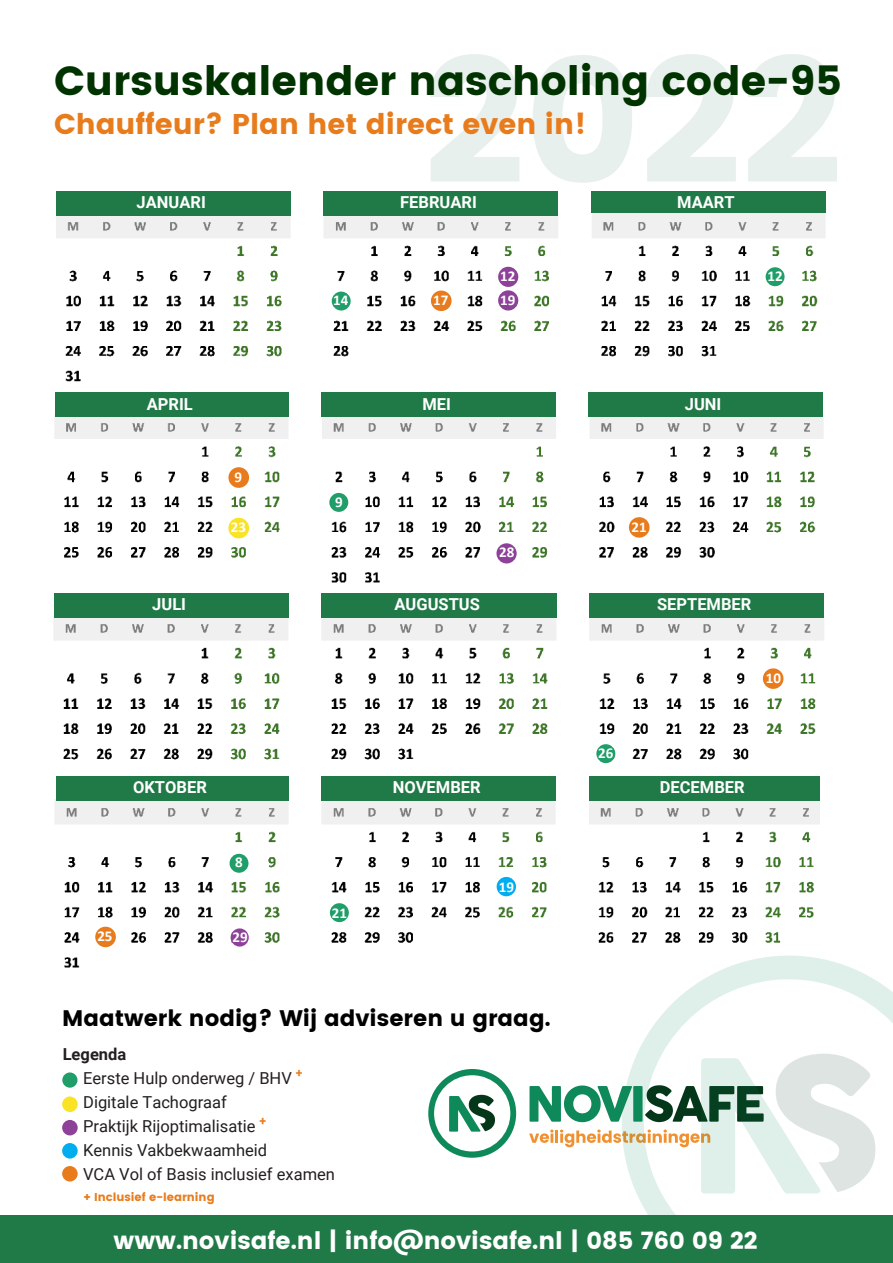
<style>
.page{position:relative;width:893px;height:1263px;background:#fff}
.page>*{position:absolute;margin:0;border:0;box-sizing:border-box;transform-origin:0 0}
.t1{font:40.5px "Poppins";color:#030}
.t2{font:28.5px "Poppins";color:#e87c1c}
.t3{font:24px "Poppins";color:#fff}
.t4{font:22.5px "Poppins";color:#000}
.t5{font:16.5px/24px "Roboto";color:#231f20}
.t6{font:700 16.5px "Roboto";color:#fff}
.t7{font:700 16.5px "Roboto";color:#231f20}
.t8{font:700 15px "Calibri";color:#fff}
.t9{font:11.55px "Poppins";color:#e87c1c}
</style>
<div class="page">
<svg style="left:430px;top:54px;width:407px;height:129px;fill:#e8f0ed"></svg>
<img style="left:54px;top:799px;width:766px;height:169px">
<svg style="left:428px;top:1069px;width:88px;height:89px"></svg>
<svg style="left:529px;top:1085px;width:93px;height:63px"></svg>
<svg style="left:622px;top:955px;width:271px;height:261px"></svg>
<div style="left:0;top:1216px;width:893px;height:47px;background:#207a47"></div>
<div style="left:591px;top:191px;width:234px;height:24px;background:#207a47"></div>
<img style="left:56px;top:214px;width:770px;height:168px">
<img style="left:54px;top:414px;width:770px;height:169px">
<img style="left:53px;top:615px;width:771px;height:163px">
<div style="left:56px;top:191px;width:234px;height:24px;background:#207a47"></div>
<div style="left:323px;top:191px;width:235px;height:24px;background:#207a47"></div>
<div style="left:55px;top:393px;width:234px;height:24px;background:#207a47"></div>
<div style="left:322px;top:393px;width:234px;height:24px;background:#207a47"></div>
<div style="left:588px;top:393px;width:234px;height:24px;background:#207a47"></div>
<div style="left:54px;top:593px;width:235px;height:24px;background:#207a47"></div>
<div style="left:322px;top:593px;width:235px;height:24px;background:#207a47"></div>
<div style="left:589px;top:593px;width:234px;height:24px;background:#207a47"></div>
<div style="left:56px;top:777px;width:233px;height:24px;background:#207a47"></div>
<div style="left:322px;top:777px;width:234px;height:24px;background:#207a47"></div>
<div style="left:589px;top:777px;width:231px;height:24px;background:#207a47"></div>
<div style="left:62px;top:1072px;width:15px;height:16px;background:#209e69;border-radius:50%"></div>
<div style="left:62px;top:1096px;width:16px;height:16px;background:#fae224;border-radius:50%"></div>
<div style="left:62px;top:1120px;width:16px;height:15px;background:#8d4198;border-radius:50%"></div>
<div style="left:62px;top:1143px;width:16px;height:15px;background:#00aeef;border-radius:50%"></div>
<div style="left:62px;top:1166px;width:16px;height:15px;background:#e87c1c;border-radius:50%"></div>
<div style="left:766px;top:267px;width:19px;height:19px;background:#209e69;border-radius:50%"></div>
<div style="left:332px;top:292px;width:19px;height:18px;background:#209e69;border-radius:50%"></div>
<div style="left:228px;top:518px;width:21px;height:20px;background:#fae224;border-radius:50%"></div>
<div style="left:496px;top:543px;width:21px;height:20px;background:#8d4198;border-radius:50%"></div>
<div style="left:231px;top:928px;width:18px;height:18px;background:#8d4198;border-radius:50%"></div>
<div style="left:497px;top:877px;width:19px;height:19px;background:#00aeef;border-radius:50%"></div>
<div style="left:498px;top:267px;width:20px;height:20px;background:#8d4198;border-radius:50%"></div>
<div style="left:498px;top:290px;width:20px;height:20px;background:#8d4198;border-radius:50%"></div>
<div style="left:431px;top:291px;width:21px;height:20px;background:#e87c1c;border-radius:50%"></div>
<div style="left:228px;top:467px;width:21px;height:21px;background:#e87c1c;border-radius:50%"></div>
<div style="left:329px;top:493px;width:19px;height:19px;background:#209e69;border-radius:50%"></div>
<div style="left:629px;top:517px;width:20px;height:21px;background:#e87c1c;border-radius:50%"></div>
<div style="left:763px;top:668px;width:20px;height:21px;background:#e87c1c;border-radius:50%"></div>
<div style="left:596px;top:744px;width:19px;height:19px;background:#209e69;border-radius:50%"></div>
<div style="left:95px;top:927px;width:21px;height:20px;background:#e87c1c;border-radius:50%"></div>
<div style="left:330px;top:903px;width:19px;height:19px;background:#209e69;border-radius:50%"></div>
<div style="left:230px;top:854px;width:18px;height:19px;background:#209e69;border-radius:50%"></div>
<p class="t1" style="left:54px;top:57px;width:789px">Cursuskalender nascholing code-95</p>
<p class="t2" style="left:54px;top:107px;width:534px">Chauffeur? Plan het direct even in!</p>
<p class="t6" style="left:137px;top:190px;width:71px">JANUARI</p>
<p class="t6" style="left:400px;top:191px;width:78px">FEBRUARI</p>
<p class="t6" style="left:677px;top:191px;width:59px">MAART</p>
<p class="t8" style="left:500px;top:266px;width:17px">12</p>
<p class="t8" style="left:333px;top:291px;width:17px">14</p>
<p class="t8" style="left:433px;top:291px;width:17px">17</p>
<p class="t8" style="left:500px;top:291px;width:17px">19</p>
<p class="t8" style="left:767px;top:266px;width:17px">12</p>
<p class="t6" style="left:147px;top:392px;width:48px">APRIL</p>
<p class="t6" style="left:422px;top:392px;width:30px">MEI</p>
<p class="t6" style="left:685px;top:392px;width:38px">JUNI</p>
<p class="t8" style="left:234px;top:467px;width:9px">9</p>
<p class="t8" style="left:231px;top:518px;width:17px">23</p>
<p class="t8" style="left:335px;top:492px;width:9px">9</p>
<p class="t8" style="left:499px;top:542px;width:17px">28</p>
<p class="t8" style="left:631px;top:518px;width:17px">21</p>
<p class="t6" style="left:152px;top:592px;width:35px">JULI</p>
<p class="t6" style="left:394px;top:592px;width:87px">AUGUSTUS</p>
<p class="t6" style="left:657px;top:592px;width:96px">SEPTEMBER</p>
<p class="t8" style="left:766px;top:668px;width:17px">10</p>
<p class="t8" style="left:598px;top:744px;width:17px">26</p>
<p class="t6" style="left:133px;top:776px;width:75px">OKTOBER</p>
<p class="t6" style="left:393px;top:776px;width:89px">NOVEMBER</p>
<p class="t6" style="left:660px;top:776px;width:86px">DECEMBER</p>
<p class="t8" style="left:235px;top:853px;width:9px">8</p>
<p class="t8" style="left:97px;top:926px;width:17px">25</p>
<p class="t8" style="left:233px;top:927px;width:17px">29</p>
<p class="t8" style="left:332px;top:903px;width:17px">21</p>
<p class="t8" style="left:499px;top:877px;width:17px">19</p>
<p class="t4" style="left:62px;top:1005px;width:490px">Maatwerk nodig? Wij adviseren u graag.</p>
<p class="t7" style="left:63px;top:1043px;width:65px">Legenda</p>
<p class="t5" style="left:83px;top:1066px;width:221px">Eerste Hulp onderweg / BHV <sup>+</sup></p>
<p class="t5" style="left:83px;top:1090px;width:145px">Digitale Tachograaf</p>
<p class="t5" style="left:83px;top:1114px;width:186px">Praktijk Rijoptimalisatie <sup>+<br></sup>Kennis Vakbekwaamheid</p>
<p class="t5" style="left:83px;top:1162px;width:253px">VCA Vol of Basis inclusief examen</p>
<p class="t9" style="left:83px;top:1190px;width:133px">+ Inclusief e-learning</p>
<p class="t3" style="left:114px;top:1226px;width:645px">www.novisafe.nl | info@novisafe.nl | 085 760 09 22</p>
</div>
